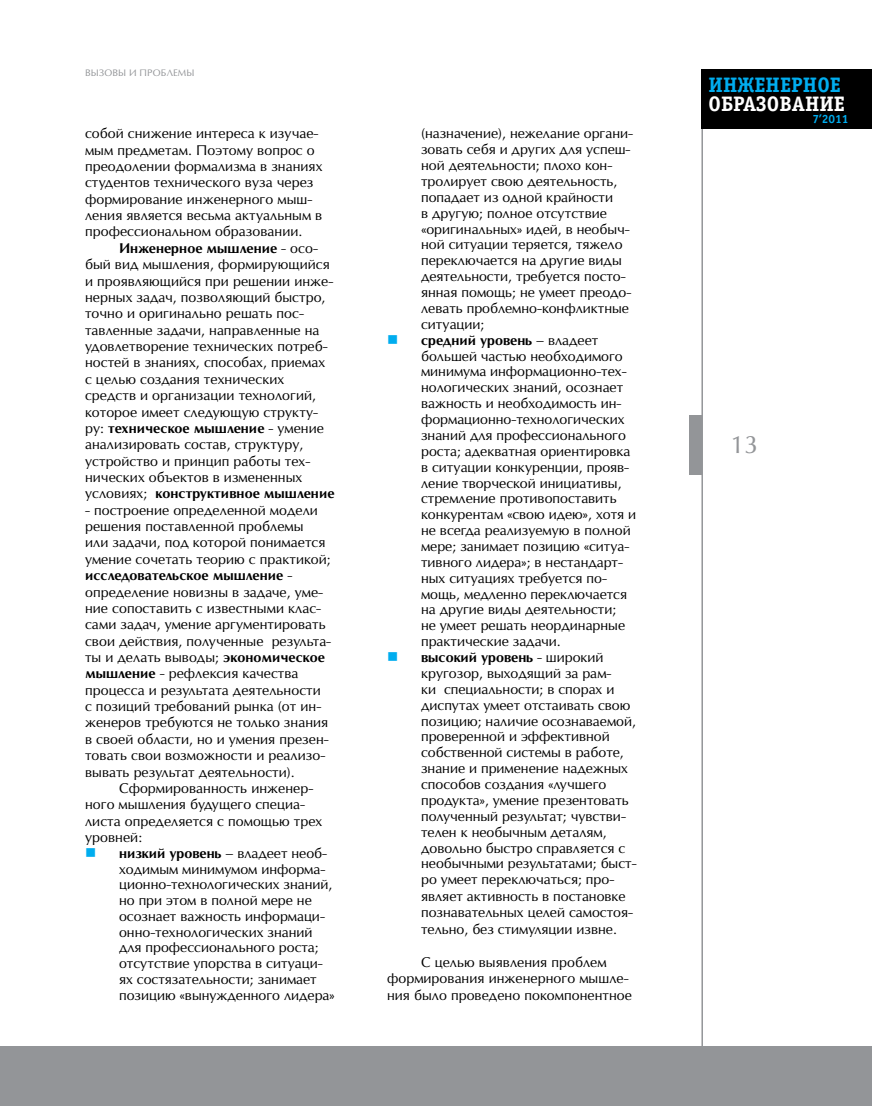
<style>
.page{position:relative;width:872px;height:1106px;background:#fff}
.page>*{position:absolute;margin:0;border:0;box-sizing:border-box;transform-origin:0 0}
.t1{font:24px "Opium New";color:#939598}
.t2{font:700 21px "Officina Serif C";color:#fff}
.t3{font:700 21px "Officina Serif C";color:#00adef}
.t4{font:15px "Wingdings";color:#00adef}
.t5{font:13.5px/15.9px "Opium New";color:#000}
.t6{font:700 12px "Officina Sans C";color:#00adef}
.t7{font:9px "Opium New";color:#939598}
.s1{font-weight:700}
</style>
<div class="page">
<hr style="left:701px;top:69px;width:2px;height:1037px;background:#939598">
<div style="left:701px;top:69px;width:171px;height:60px;background:#000"></div>
<div style="left:689px;top:415px;width:13px;height:60px;background:#939598"></div>
<div style="left:0;top:1046px;width:872px;height:60px;background:#939598"></div>
<p class="t7" style="left:85px;top:67px;width:22px">ВЫЗОВ</p>
<p class="t7" style="left:118px;top:67px;width:36px">Ы И ПРОБЛЕ</p>
<p class="t7" style="left:178px;top:67px;width:18px">МЫ</p>
<p class="t5" style="left:85px;top:125px;width:239px;line-height:16.4px">собой снижение интереса к изучае&shy;мым предметам. Поэтому вопрос о преодолении формализма в знаниях студентов технического вуза через формирование инженерного мыш&shy;ления является весьма актуальным в профессиональном образовании.</p>
<p class="t5" style="left:85px;top:240px;width:251px;line-height:16.4px;text-indent:34px"><span class="s1">И нженерное мышление</span> - осо&shy;бый вид мышления, формирующийся и проявляющийся при решении инже&shy;нерных задач, позволяющий быстро, точно и оригинально решать пос&shy;тавленные задачи, направленные на удовлетворение технических потреб&shy;ностей в знаниях, способах, приемах с целью создания технических средств и организации технологий, которое имеет следующую структу&shy;ру: <span class="s1">техническое мышление</span> - умение анализировать состав, структуру, устройство и принцип работы тех&shy;нических объектов в измененных условиях; <span class="s1">конструктивное мышление</span></p>
<p class="t5" style="left:85px;top:501px;width:248px;line-height:16.4px">- построение определенной модели решения поставленной проблемы<br>или задачи, под которой понимается умение сочетать теорию с практикой; <span class="s1">исследовательское мышление</span> - определение новизны в задаче, уме&shy;ние сопоставить с известными клас&shy;сами задач, умение аргументировать свои действия, полученные результа&shy;ты и делать выводы; <span class="s1">экономическое мышление</span> - рефлексия качества процесса и результата деятельности<br>с позиций требований рынка (от ин&shy;женеров требуются не только знания в своей области, но и умения презен&shy;товать свои возможности и реализо&shy;вывать результат деятельности).</p>
<p class="t5" style="left:85px;top:780px;width:239px;line-height:16.4px;text-indent:34px">Сформированность инженер&shy;ного мышления будущего специа&shy;листа определяется с помощью трех уровней:</p>
<p class="t5" style="left:119px;top:845px;width:217px"><span class="s1">низкий уровень</span> – владеет необ&shy;ходимым минимумом информа&shy;ционно-технологических знаний, но при этом в полной мере не осознает важность информаци&shy;онно-технологических знаний для профессионального роста; отсутствие упорства в ситуаци&shy;ях состязательности; занимает позицию «вынужденного лидера»</p>
<p class="t4" style="left:85px;top:844px;width:13px">■</p>
<p class="t5" style="left:421px;top:125px;width:217px">(назначение), нежелание органи&shy;зовать себя и других для успеш&shy;ной деятельности; плохо кон&shy;тролирует свою деятельность, попадает из одной крайности<br>в другую; полное отсутствие «оригинальных» идей, в необыч&shy;ной ситуации теряется, тяжело переключается на другие виды деятельности, требуется посто&shy;янная помощь; не умеет преодо&shy;левать проблемно-конфликтные ситуации;<br><span class="s1">средний уровень</span> – владеет большей частью необходимого минимума информационно-тех&shy;нологических знаний, осознает важность и необходимость ин&shy;формационно-технологических знаний для профессионального роста; адекватная ориентировка в ситуации конкуренции, прояв&shy;ление творческой инициативы, стремление противопоставить конкурентам «свою идею», хотя и не всегда реализуемую в полной мере; занимает позицию «ситуа&shy;тивного лидера»; в нестандарт&shy;ных ситуациях требуется по&shy;мощь, медленно переключается на другие виды деятельности;<br>не умеет решать неординарные практические задачи.<br><span class="s1">высокий уровень</span> - широкий кругозор, выходящий за рам-<br>ки специальности; в спорах и диспутах умеет отстаивать свою позицию; наличие осознаваемой, проверенной и эффективной собственной системы в работе, знание и применение надежных способов создания «лучшего продукта», умение презентовать полученный результат; чувстви&shy;телен к необычным деталям, довольно быстро справляется с необычными результатами; быст&shy;ро умеет переключаться; про&shy;являет активность в постановке познавательных целей самостоя&shy;тельно, без стимуляции извне.</p>
<p class="t5" style="left:387px;top:953px;width:246px;line-height:16.5px;text-indent:34px">С целью выявления проблем формирования инженерного мышле&shy;ния было проведено покомпонентное</p>
<p class="t4" style="left:387px;top:331px;width:13px">■</p>
<p class="t4" style="left:387px;top:648px;width:13px">■</p>
<h2 class="t3" style="left:708px;top:73px;width:134px">ИНЖЕНЕРНОЕ</h2>
<h2 class="t2" style="left:708px;top:91px;width:138px">ОБРАЗОВАНИЕ</h2>
<p class="t6" style="left:812px;top:113px;width:38px">7’2011</p>
<h1 class="t1" style="left:730px;top:429px;width:26px">13</h1>
</div>
